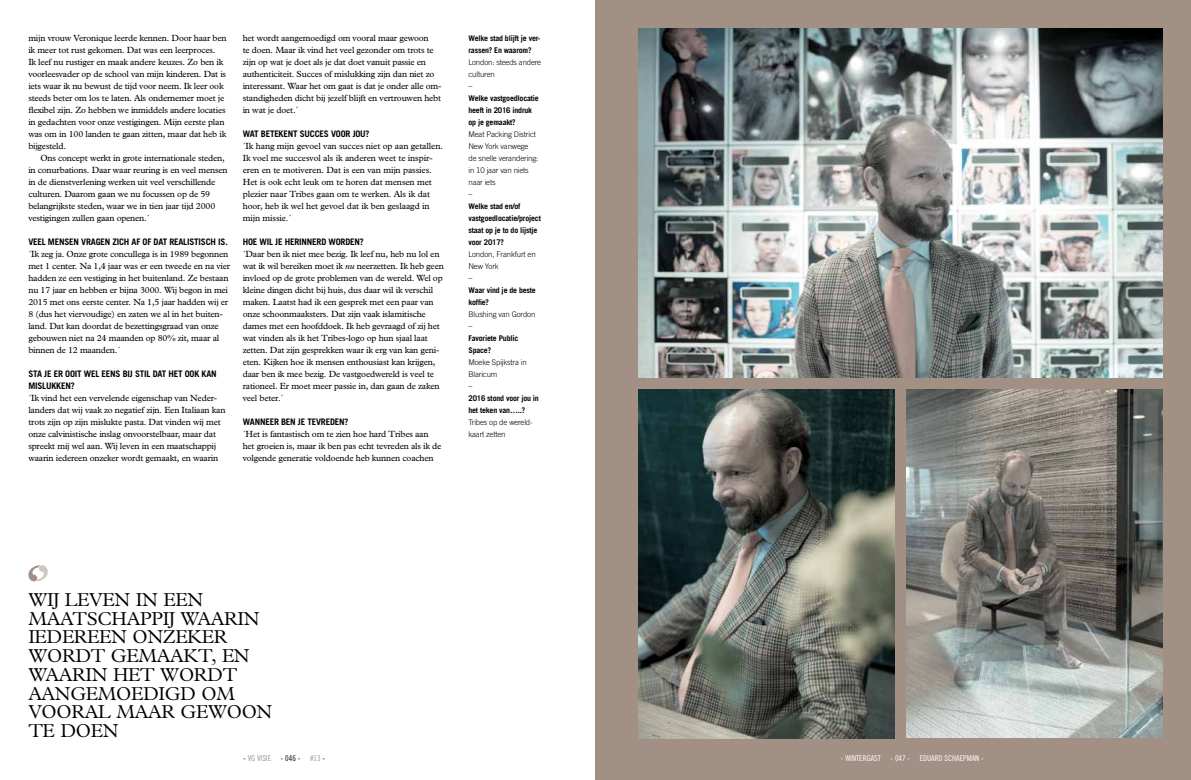
<style>
.page{position:relative;width:1191px;height:780px;background:#fff}
.page>*{position:absolute;margin:0;border:0;box-sizing:border-box;transform-origin:0 0}
.t1{font:300 18.8px/18.8px "M Plantin";letter-spacing:-.02em;color:#000}
.t2{font:9px/12px "M Plantin";letter-spacing:-.02em;color:#000}
.t3{font:700 9px/12px "Trade Gothic";letter-spacing:-.02em;color:#000}
.t4{font:8px "Trade Gothic Cond Eighteen";color:#fff}
.t5{font:8px "Trade Gothic Cond Eighteen";color:#000}
.t6{font:8px "Trade Gothic Cond Eighteen";color:#939598}
.t7{font:700 7.8px/12px "Trade Gothic";letter-spacing:-.02em;color:#000}
.t8{font:300 7.8px/12px "Trade Gothic";letter-spacing:-.02em;color:#000}
.s1{font-style:italic}
.s2{color:#000}
.s3{color:#939598}
</style>
<div class="page">
<div style="left:595px;top:0;width:596px;height:780px;background:#a29085"></div>
<img style="left:638px;top:389px;width:256px;height:349px">
<img style="left:638px;top:28px;width:524px;height:349px">
<img style="left:906px;top:389px;width:256px;height:349px">
<svg style="left:28px;top:565px;width:20px;height:16px"></svg>
<p class="t2" style="left:28px;top:32px;width:200px">mijn vrouw Veronique leerde kennen. Door haar ben ik meer tot rust gekomen. Dat was een leerproces.<br>Ik leef nu rustiger en maak andere keuzes. Zo ben ik voorleesvader op de school van mijn kinderen. Dat is iets waar ik nu bewust de tijd voor neem. Ik leer ook steeds beter om los te laten. Als ondernemer moet je flexibel zijn. Zo hebben we inmiddels andere locaties in gedachten voor onze vestigingen. Mijn eerste plan was om in 100 landen te gaan zitten, maar dat heb ik bijgesteld.</p>
<p class="t2" style="left:28px;top:152px;width:201px;text-indent:12px">Ons concept werkt in grote internationale steden, in conurbations. Daar waar reuring is en veel mensen in de dienstverlening werken uit veel verschillende culturen. Daarom gaan we nu focussen op de 59 belangrijkste steden, waar we in tien jaar tijd 2000 vestigingen zullen gaan openen.´</p>
<p class="t3" style="left:28px;top:236px;width:201px">Veel mensen vragen zich af of dat realistisch is.</p>
<p class="t2" style="left:28px;top:248px;width:203px">´Ik zeg ja. Onze grote concullega is in 1989 begonnen met 1 center. Na 1,4 jaar was er een tweede en na vier hadden ze een vestiging in het buitenland. Ze bestaan nu 17 jaar en hebben er bijna 3000. Wij begon in mei 2015 met ons eerste center. Na 1,5 jaar hadden wij er 8 (dus het viervoudige) en zaten we al in het buiten&shy;land. Dat kan doordat de bezettingsgraad van onze gebouwen niet na 24 maanden op 80% zit, maar al binnen de 12 maanden.´</p>
<p class="t3" style="left:28px;top:368px;width:190px">Sta je er ooit wel eens bij stil dat het ook kan mislukken?</p>
<p class="t2" style="left:28px;top:392px;width:199px">´Ik vind het een vervelende eigenschap van Neder&shy;landers dat wij vaak zo negatief zijn. Een Italiaan kan trots zijn op zijn mislukte pasta. Dat vinden wij met onze calvinistische inslag onvoorstelbaar, maar dat spreekt mij wel aan. Wij leven in een maatschappij waarin iedereen onzeker wordt gemaakt, en waarin</p>
<p class="t2" style="left:243px;top:32px;width:200px">het wordt aangemoedigd om vooral maar gewoon<br>te doen. Maar ik vind het veel gezonder om trots te zijn op wat je doet als je dat doet vanuit passie en authenticiteit. Succes of mislukking zijn dan niet zo interessant. Waar het om gaat is dat je onder alle om&shy;standigheden dicht bij jezelf blijft en vertrouwen hebt in wat je doet.´</p>
<p class="t3" style="left:243px;top:128px;width:128px">Wat betekent succes voor jou?</p>
<p class="t2" style="left:243px;top:140px;width:202px">´Ik hang mijn gevoel van succes niet op aan getallen.<br>Ik voel me succesvol als ik anderen weet te inspir&shy;eren en te motiveren. Dat is een van mijn passies.<br>Het is ook echt leuk om te horen dat mensen met plezier naar Tribes gaan om te werken. Als ik dat hoor, heb ik wel het gevoel dat ik ben geslaagd in mijn missie.´</p>
<p class="t3" style="left:243px;top:236px;width:123px">Hoe wil je herinnerd worden?</p>
<p class="t2" style="left:243px;top:248px;width:203px">´Daar ben ik niet mee bezig. Ik leef nu, heb nu lol en wat ik wil bereiken moet ik <span class="s1">nu</span> neerzetten. Ik heb geen invloed op de grote problemen van de wereld. Wel op kleine dingen dicht bij huis, dus daar wil ik verschil maken. Laatst had ik een gesprek met een paar van onze schoonmaaksters. Dat zijn vaak islamitische dames met een hoofddoek. Ik heb gevraagd of zij het wat vinden als ik het Tribes-logo op hun sjaal laat zetten. Dat zijn gesprekken waar ik erg van kan geni&shy;eten. Kijken hoe ik mensen enthousiast kan krijgen, daar ben ik mee bezig. De vastgoedwereld is veel te rationeel. Er moet meer passie in, dan gaan de zaken veel beter.´</p>
<p class="t3" style="left:243px;top:415px;width:107px">Wanneer ben je tevreden?</p>
<p class="t2" style="left:243px;top:428px;width:200px">´Het is fantastisch om te zien hoe hard Tribes aan het groeien is, maar ik ben pas echt tevreden als ik de volgende generatie voldoende heb kunnen coachen</p>
<p class="t7" style="left:468px;top:32px;width:74px">Welke stad blijft je ver&shy;rassen? En waarom?</p>
<p class="t8" style="left:468px;top:56px;width:74px">London: steeds andere culturen</p>
<p class="t8" style="left:468px;top:77px;width:5px">_</p>
<p class="t7" style="left:468px;top:92px;width:72px">Welke vastgoedlocatie heeft in 2016 indruk op je gemaakt?</p>
<p class="t8" style="left:468px;top:128px;width:71px">Meat Packing District<br>New York vanwege de snelle verandering: in 10 jaar van niets naar iets</p>
<p class="t8" style="left:468px;top:185px;width:5px">_</p>
<p class="t7" style="left:468px;top:200px;width:74px">Welke stad en/of vastgoedlocatie/project staat op je to do lijstje voor 2017?</p>
<p class="t8" style="left:468px;top:248px;width:69px">London, Frankfurt en<br>New York</p>
<p class="t8" style="left:468px;top:269px;width:5px">_</p>
<p class="t7" style="left:468px;top:284px;width:69px">Waar vind je de beste koffie?</p>
<p class="t8" style="left:468px;top:310px;width:68px;line-height:9px">Blushing van Gordon _</p>
<p class="t7" style="left:468px;top:332px;width:51px">Favoriete Public<br>Space?</p>
<p class="t8" style="left:468px;top:356px;width:60px">Moeke Spijkstra in<br>Blaricum</p>
<p class="t8" style="left:468px;top:377px;width:5px">_</p>
<p class="t7" style="left:468px;top:392px;width:72px">2016 stond voor jou in het teken van…..?</p>
<p class="t8" style="left:468px;top:416px;width:66px">Tribes op de wereld&shy;kaart zetten</p>
<h1 class="t1" style="left:28px;top:589px;width:246px">WIJ LEVEN IN EEN<br>MAATSCHAPPIJ WAARIN<br>IEDEREEN ONZEKER<br>WORDT GEMAAKT, EN<br>WAARIN HET WORDT<br>AANGEMOEDIGD OM<br>VOORAL MAAR GEWOON<br>TE DOEN</h1>
<p class="t6" style="left:243px;top:753px;width:21px"><span class="s2">-</span> VG VISIE</p>
<p class="t5" style="left:281px;top:753px;width:46px">- 046 - <span class="s3">#13</span> -</p>
<p class="t4" style="left:841px;top:753px;width:144px">- WINTERGAST - 047 - EDUARD SC HAEPMAN -</p>
</div>
